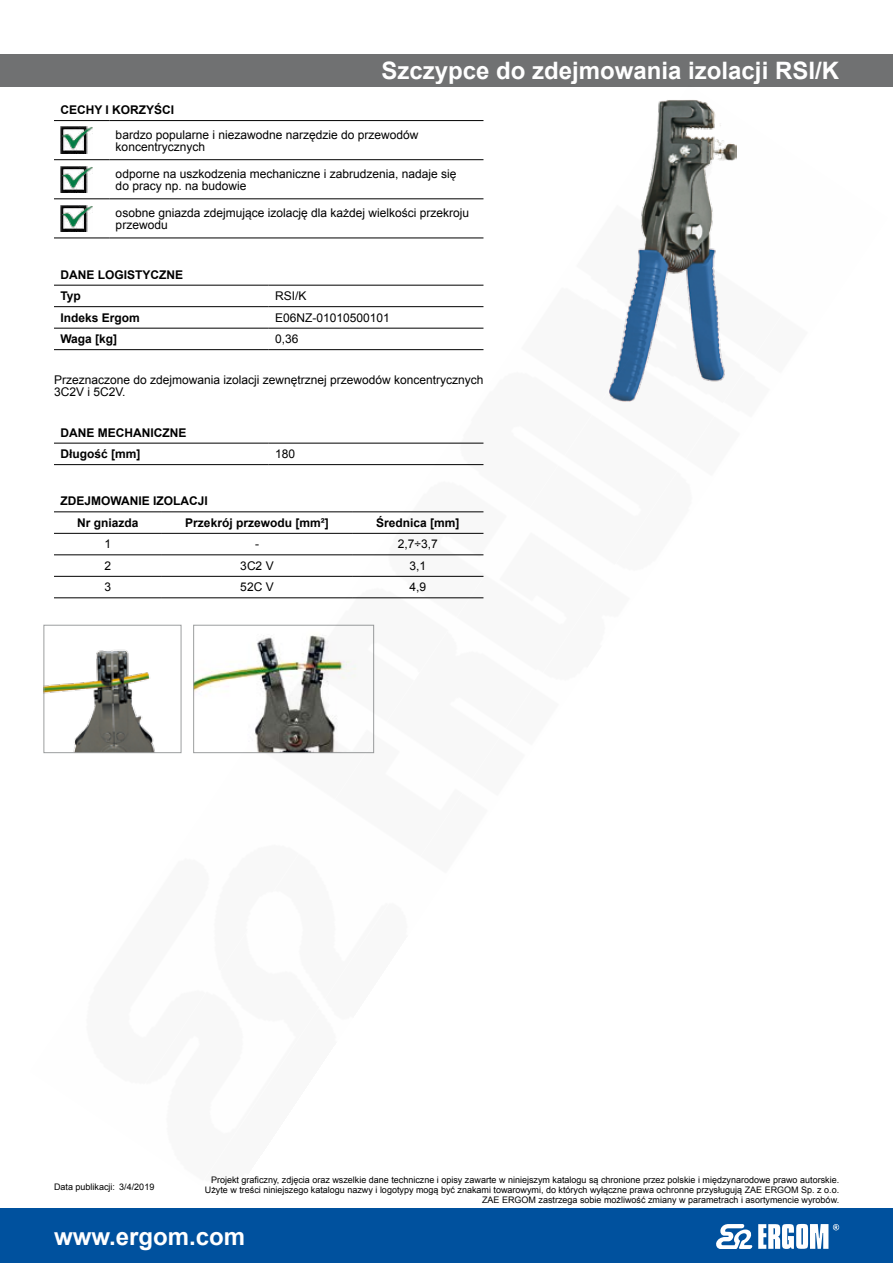
<style>
.page{position:relative;width:893px;height:1263px;background:#fff}
.page>*{position:absolute;margin:0;border:0;box-sizing:border-box;transform-origin:0 0}
.produkt-nazwa{font:700 24px "Arial";color:#fff}
.opis-body{font:12px/12px "Arial";color:#000}
.opis-body-bold{font:700 12px "Arial";color:#000}
.opis-body-srodek-bol{font:700 12px "Arial";color:#000}
.opis-body-srodek{font:12px "Arial";color:#000}
.t1{font:9px/9.8px "Arial";color:#000;text-align:right}
</style>
<div class="page">
<div style="left:0;top:1209px;width:893px;height:54px;background:#00519e"></div>
<svg style="left:716px;top:1224px;width:123px;height:25px"></svg>
<div style="left:0;top:54px;width:893px;height:32px;background:#707172"></div>
<img style="left:30px;top:86px;width:744px;height:668px">
<img style="left:115px;top:142px;width:659px;height:612px">
<img style="left:200px;top:199px;width:574px;height:555px">
<p class="produkt-nazwa" style="left:381px;top:54px;width:459px">Szczypce do zdejmowania izolacji RSI/K</p>
<p class="opis-body-bold" style="left:60px;top:102px;width:115px">CECHY I KORZYŚCI</p>
<p class="opis-body" style="left:116px;top:128px;width:304px">bardzo popularne i niezawodne narzędzie do przewodów koncentrycznych</p>
<p class="opis-body" style="left:116px;top:168px;width:342px">odporne na uszkodzenia mechaniczne i zabrudzenia, nadaje się do pracy np. na budowie</p>
<p class="opis-body" style="left:116px;top:207px;width:355px">osobne gniazda zdejmujące izolację dla każdej wielkości przekroju przewodu</p>
<p class="opis-body-bold" style="left:60px;top:267px;width:124px">DANE LOGISTYCZNE</p>
<p class="opis-body-bold" style="left:60px;top:288px;width:22px">Typ</p>
<p class="opis-body" style="left:275px;top:290px;width:33px">RSI/K</p>
<p class="opis-body-bold" style="left:60px;top:310px;width:81px">Indeks Ergom</p>
<p class="opis-body" style="left:275px;top:312px;width:116px">E06NZ-01010500101</p>
<p class="opis-body-bold" style="left:60px;top:331px;width:58px">Waga [kg]</p>
<p class="opis-body" style="left:275px;top:333px;width:25px">0,36</p>
<p class="opis-body" style="left:54px;top:374px;width:431px">Przeznaczone do zdejmowania izolacji zewnętrznej przewodów koncentrycznych<br>3C2V i 5C2V.</p>
<p class="opis-body-bold" style="left:60px;top:424px;width:127px">DANE MECHANICZNE</p>
<p class="opis-body-bold" style="left:60px;top:446px;width:82px">Długość [mm]</p>
<p class="opis-body" style="left:275px;top:448px;width:22px">180</p>
<p class="opis-body-bold" style="left:60px;top:493px;width:149px">ZDEJMOWANIE IZOLACJI</p>
<p class="opis-body-srodek-bol" style="left:77px;top:515px;width:63px">Nr gniazda</p>
<p class="opis-body-srodek-bol" style="left:185px;top:515px;width:145px">Przekrój przewodu [mm²]</p>
<p class="opis-body-srodek-bol" style="left:376px;top:515px;width:85px">Średnica [mm]</p>
<p class="opis-body-srodek" style="left:105px;top:536px;width:8px">1</p>
<p class="opis-body-srodek" style="left:255px;top:536px;width:5px">-</p>
<p class="opis-body-srodek" style="left:398px;top:536px;width:41px">2,7÷3,7</p>
<p class="opis-body-srodek" style="left:105px;top:558px;width:8px">2</p>
<p class="opis-body-srodek" style="left:240px;top:558px;width:35px">3C2 V</p>
<p class="opis-body-srodek" style="left:409px;top:558px;width:18px">3,1</p>
<p class="opis-body-srodek" style="left:105px;top:579px;width:8px">3</p>
<p class="opis-body-srodek" style="left:240px;top:579px;width:35px">52C V</p>
<p class="opis-body-srodek" style="left:409px;top:579px;width:18px">4,9</p>
<p class="t1" style="left:54px;top:1182px;width:102px">Data publikacji: 3/4/2019</p>
<p class="t1" style="left:205px;top:1175px;width:636px">Projekt graficzny, zdjęcia oraz wszelkie dane techniczne i opisy zawarte w niniejszym katalogu są chronione przez polskie i międzynarodowe prawo autorskie.<br>Użyte w treści niniejszego katalogu nazwy i logotypy mogą być znakami towarowymi, do których wyłączne prawa ochronne przysługują ZAE ERGOM Sp. z o.o.<br>ZAE ERGOM zastrzega sobie możliwość zmiany w parametrach i asortymencie wyrobów.</p>
<h1 class="produkt-nazwa" style="left:54px;top:1220px;width:193px">www.ergom.com</h1>
</div>
